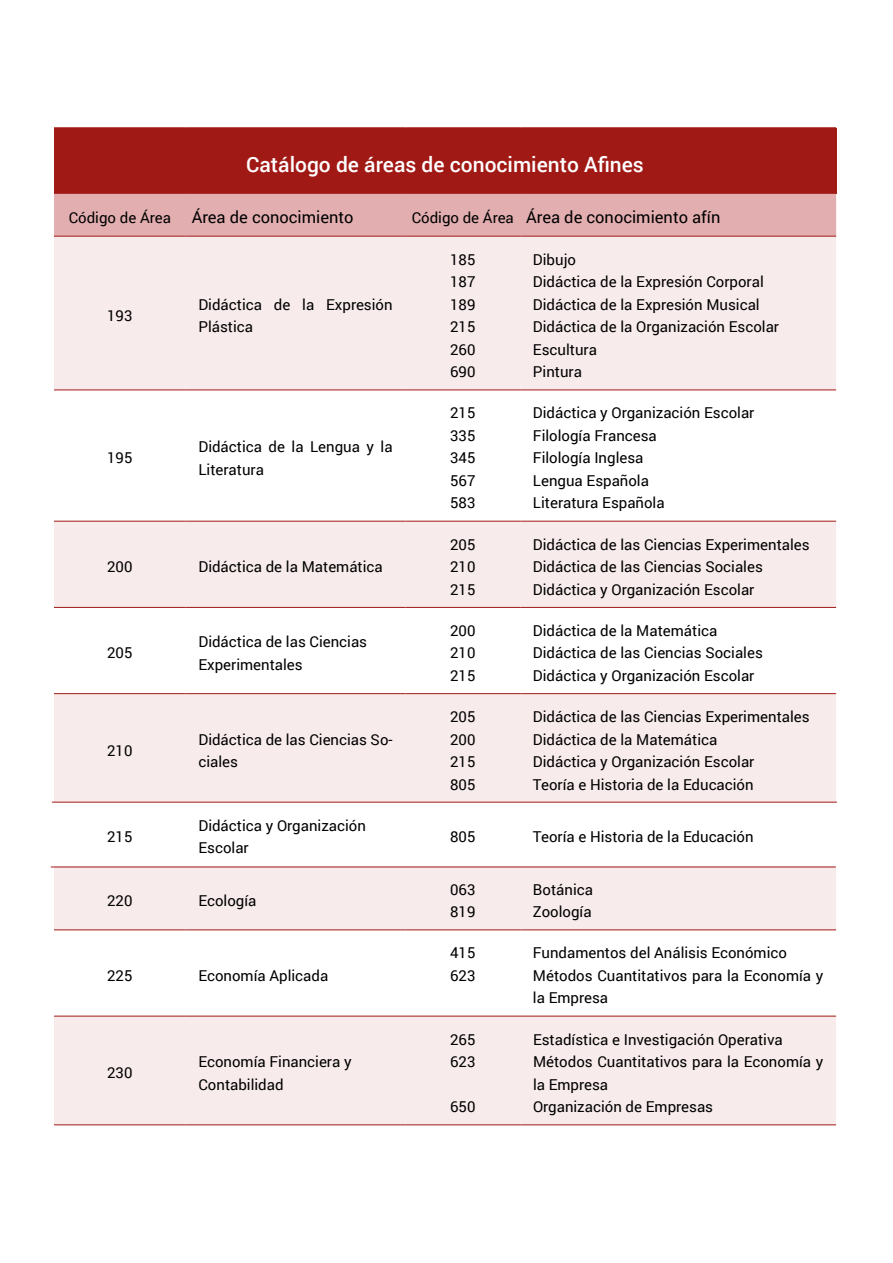
<style>
.page{position:relative;width:893px;height:1263px;background:#fff}
.page>*{position:absolute;margin:0;border:0;box-sizing:border-box;transform-origin:0 0}
.t1{font:500 21px "Roboto";color:#fff}
.t2{font:16.5px "Roboto";color:#000}
.t3{font:15px/22.5px "Roboto";color:#000}
.s1{font-size:15px}
</style>
<div class="page">
<div style="left:54px;top:128px;width:782px;height:65px;background:#a11915"></div>
<div style="left:54px;top:194px;width:782px;height:42px;background:#e3aeb0"></div>
<div style="left:54px;top:237px;width:782px;height:887px;background:#f8ebec"></div>
<svg style="left:54px;top:391px;width:782px;height:625px"></svg>
<hr style="left:54px;top:390px;width:132px;height:1px;background:#a11915">
<hr style="left:186px;top:390px;width:219px;height:1px;background:#a11915">
<hr style="left:405px;top:390px;width:115px;height:1px;background:#a11915">
<hr style="left:520px;top:390px;width:316px;height:1px;background:#a11915">
<hr style="left:54px;top:521px;width:132px;height:1px;background:#a11915">
<hr style="left:186px;top:521px;width:219px;height:1px;background:#a11915">
<hr style="left:405px;top:521px;width:115px;height:1px;background:#a11915">
<hr style="left:520px;top:521px;width:316px;height:1px;background:#a11915">
<hr style="left:54px;top:607px;width:132px;height:1px;background:#a11915">
<hr style="left:186px;top:607px;width:219px;height:1px;background:#a11915">
<hr style="left:405px;top:607px;width:115px;height:1px;background:#a11915">
<hr style="left:520px;top:607px;width:316px;height:1px;background:#a11915">
<hr style="left:54px;top:693px;width:132px;height:1px;background:#a11915">
<hr style="left:186px;top:693px;width:219px;height:1px;background:#a11915">
<hr style="left:405px;top:693px;width:115px;height:1px;background:#a11915">
<hr style="left:520px;top:693px;width:316px;height:1px;background:#a11915">
<hr style="left:54px;top:930px;width:132px;height:1px;background:#a11915">
<hr style="left:186px;top:930px;width:219px;height:1px;background:#a11915">
<hr style="left:405px;top:930px;width:115px;height:1px;background:#a11915">
<hr style="left:520px;top:930px;width:316px;height:1px;background:#a11915">
<hr style="left:54px;top:1016px;width:132px;height:1px;background:#a11915">
<hr style="left:186px;top:1016px;width:219px;height:1px;background:#a11915">
<hr style="left:405px;top:1016px;width:115px;height:1px;background:#a11915">
<hr style="left:520px;top:1016px;width:316px;height:1px;background:#a11915">
<hr style="left:54px;top:1124px;width:132px;height:1px;background:#a11915">
<hr style="left:186px;top:1124px;width:219px;height:1px;background:#a11915">
<hr style="left:405px;top:1124px;width:115px;height:1px;background:#a11915">
<hr style="left:520px;top:1124px;width:316px;height:1px;background:#a11915">
<hr style="left:54px;top:127px;width:132px;height:1px;background:#a11915">
<hr style="left:186px;top:127px;width:219px;height:1px;background:#a11915">
<hr style="left:405px;top:127px;width:115px;height:1px;background:#a11915">
<hr style="left:520px;top:127px;width:316px;height:1px;background:#a11915">
<hr style="left:54px;top:193px;width:132px;height:1px;background:#a11915">
<hr style="left:186px;top:193px;width:219px;height:1px;background:#a11915">
<hr style="left:405px;top:193px;width:115px;height:1px;background:#a11915">
<hr style="left:520px;top:193px;width:316px;height:1px;background:#a11915">
<hr style="left:54px;top:236px;width:132px;height:1px;background:#a11915">
<hr style="left:186px;top:236px;width:219px;height:1px;background:#a11915">
<hr style="left:405px;top:236px;width:115px;height:1px;background:#a11915">
<hr style="left:520px;top:236px;width:316px;height:1px;background:#a11915">
<hr style="left:51px;top:867px;width:785px;height:1px;background:#a11915">
<hr style="left:52px;top:802px;width:785px;height:1px;background:#a11915">
<h1 class="t1" style="left:246px;top:149px;width:399px">Catálogo de áreas de conocimiento Afines</h1>
<p class="t3" style="left:69px;top:205px;width:104px">Código de Área</p>
<p class="t2" style="left:192px;top:206px;width:163px">Área de conocimiento</p>
<p class="t2" style="left:412px;top:206px;width:310px"><span class="s1">Código de Área</span> Área de conocimiento afín</p>
<p class="t3" style="left:107px;top:304px;width:27px">193</p>
<p class="t3" style="left:198px;top:292px;width:196px">Didáctica de la Expresión<br>Plástica</p>
<p class="t3" style="left:107px;top:446px;width:27px">195</p>
<p class="t3" style="left:198px;top:435px;width:196px">Didáctica de la Lengua y la<br>Literatura</p>
<p class="t3" style="left:107px;top:555px;width:27px">200</p>
<p class="t3" style="left:198px;top:555px;width:186px">Didáctica de la Matemática</p>
<p class="t3" style="left:450px;top:247px;width:27px;text-align:justify">185<br>187<br>189<br>215<br>260<br>690</p>
<p class="t3" style="left:533px;top:247px;width:248px">Dibujo<br>Didáctica de la Expresión Corporal<br>Didáctica de la Expresión Musical<br>Didáctica de la Organización Escolar<br>Escultura<br>Pintura</p>
<p class="t3" style="left:450px;top:401px;width:27px;text-align:justify">215<br>335<br>345<br>567<br>583</p>
<p class="t3" style="left:533px;top:401px;width:223px">Didáctica y Organización Escolar<br>Filología Francesa<br>Filología Inglesa<br>Lengua Española<br>Literatura Española</p>
<p class="t3" style="left:450px;top:532px;width:27px;text-align:justify">205<br>210<br>215</p>
<p class="t3" style="left:533px;top:532px;width:278px">Didáctica de las Ciencias Experimentales<br>Didáctica de las Ciencias Sociales<br>Didáctica y Organización Escolar</p>
<p class="t3" style="left:107px;top:641px;width:27px">205</p>
<p class="t3" style="left:198px;top:630px;width:170px">Didáctica de las Ciencias<br>Experimentales</p>
<p class="t3" style="left:450px;top:619px;width:27px;text-align:justify">200<br>210<br>215</p>
<p class="t3" style="left:533px;top:619px;width:231px">Didáctica de la Matemática<br>Didáctica de las Ciencias Sociales<br>Didáctica y Organización Escolar</p>
<p class="t3" style="left:107px;top:739px;width:27px">210</p>
<p class="t3" style="left:198px;top:727px;width:196px">Didáctica de las Ciencias So&shy;ciales</p>
<p class="t3" style="left:450px;top:705px;width:27px;text-align:justify">205<br>200<br>215<br>805</p>
<p class="t3" style="left:533px;top:705px;width:278px">Didáctica de las Ciencias Experimentales Didáctica de la Matemática<br>Didáctica y Organización Escolar<br>Teoría e Historia de la Educación</p>
<p class="t3" style="left:107px;top:825px;width:27px">215</p>
<p class="t3" style="left:198px;top:814px;width:169px">Didáctica y Organización<br>Escolar</p>
<p class="t3" style="left:450px;top:825px;width:27px">805</p>
<p class="t3" style="left:533px;top:825px;width:222px">Teoría e Historia de la Educación</p>
<p class="t3" style="left:107px;top:889px;width:27px">220</p>
<p class="t3" style="left:198px;top:889px;width:59px">Ecología</p>
<p class="t3" style="left:450px;top:877px;width:27px">063<br>819</p>
<p class="t3" style="left:533px;top:877px;width:62px">Botánica<br>Zoología</p>
<p class="t3" style="left:107px;top:964px;width:27px">225</p>
<p class="t3" style="left:198px;top:964px;width:131px">Economía Aplicada</p>
<p class="t3" style="left:107px;top:1061px;width:27px">230</p>
<p class="t3" style="left:198px;top:1050px;width:155px">Economía Financiera y<br>Contabilidad</p>
<p class="t3" style="left:450px;top:941px;width:27px">415<br>623</p>
<p class="t3" style="left:533px;top:941px;width:292px">Fundamentos del Análisis Económico<br>Métodos Cuantitativos para la Economía y la Empresa</p>
<p class="t3" style="left:450px;top:1027px;width:27px">265<br>623</p>
<p class="t3" style="left:450px;top:1095px;width:27px">650</p>
<p class="t3" style="left:533px;top:1027px;width:292px">Estadística e Investigación Operativa<br>Métodos Cuantitativos para la Economía y la Empresa<br>Organización de Empresas</p>
</div>
